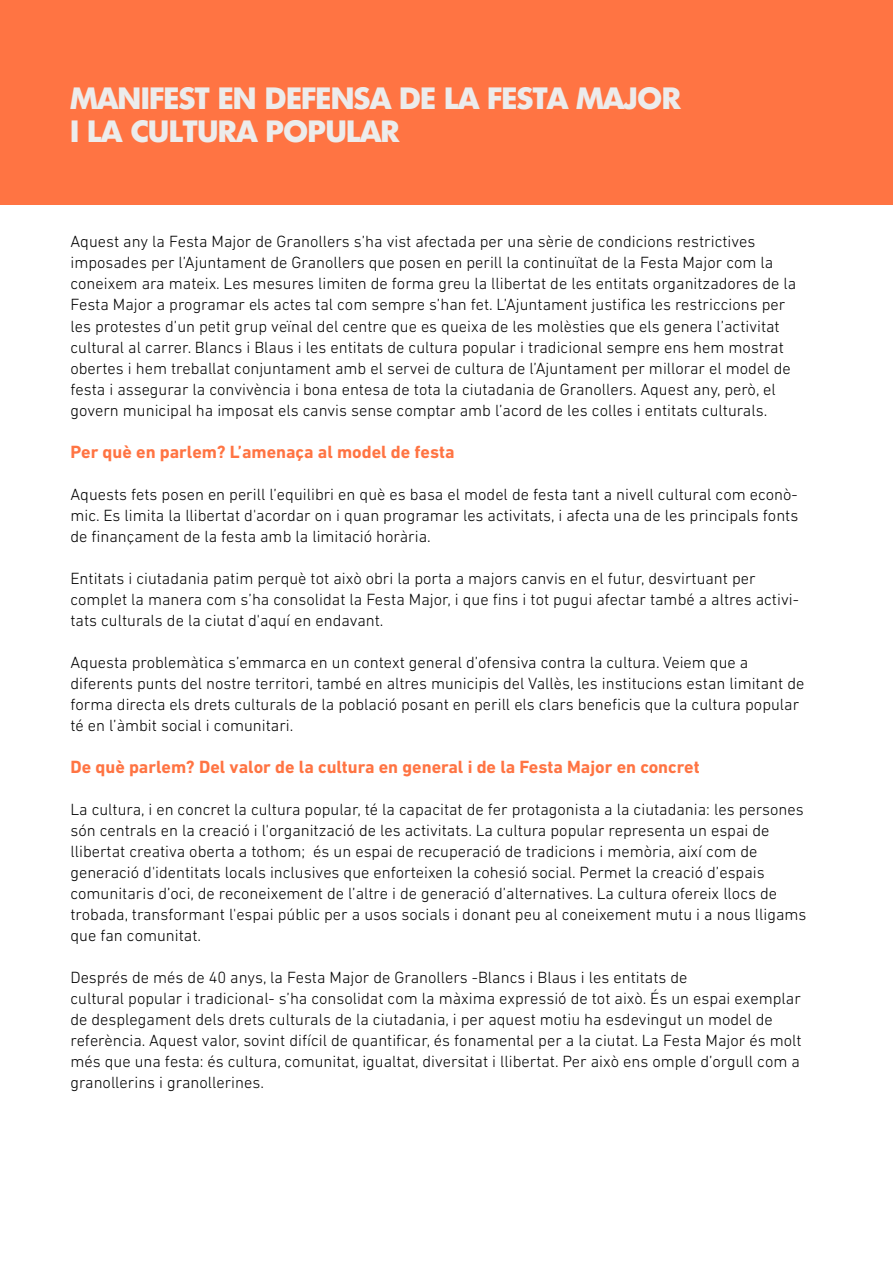
<style>
.page{position:relative;width:893px;height:1263px;background:#fff}
.page>*{position:absolute;margin:0;border:0;box-sizing:border-box;transform-origin:0 0}
.t1{font:800 30px/33px "Limerick";color:#ececec}
.t2{font:700 18px "DIN Next LT Pro";color:#ff7443}
.t3{font:300 16.5px/21px "DIN Next LT Pro";color:#000}
</style>
<div class="page">
<div style="left:0;top:0;width:893px;height:205px;background:#ff7443"></div>
<h1 class="t1" style="left:70px;top:81px;width:611px">MANIFEST EN DEFENSA DE LA FESTA MAJOR<br>I LA CULTURA POPULAR</h1>
<p class="t3" style="left:70px;top:231px;width:727px">Aquest any la Festa Major de Granollers s’ha vist afectada per una sèrie de condicions restrictives imposades per l’Ajuntament de Granollers que posen en perill la continuïtat de la Festa Major com la coneixem ara mateix. Les mesures limiten de forma greu la llibertat de les entitats organitzadores de la Festa Major a programar els actes tal com sempre s’han fet. L’Ajuntament justifica les restriccions per les protestes d’un petit grup veïnal del centre que es queixa de les molèsties que els genera l’activitat cultural al carrer. Blancs i Blaus i les entitats de cultura popular i tradicional sempre ens hem mostrat obertes i hem treballat conjuntament amb el servei de cultura de l’Ajuntament per millorar el model de festa i assegurar la convivència i bona entesa de tota la ciutadania de Granollers. Aquest any, però, el govern municipal ha imposat els canvis sense comptar amb l’acord de les colles i entitats culturals.</p>
<p class="t2" style="left:70px;top:441px;width:386px">Per què en parlem? L’amenaça al model de festa</p>
<p class="t3" style="left:70px;top:483px;width:729px;text-align:justify">Aquests fets posen en perill l’equilibri en què es basa el model de festa tant a nivell cultural com econò&shy;mic. Es limita la llibertat d'acordar on i quan programar les activitats, i afecta una de les principals fonts de finançament de la festa amb la limitació horària.</p>
<p class="t3" style="left:70px;top:567px;width:730px">Entitats i ciutadania patim perquè tot això obri la porta a majors canvis en el futur, desvirtuant per complet la manera com s’ha consolidat la Festa Major, i que fins i tot pugui afectar també a altres activi&shy;tats culturals de la ciutat d'aquí en endavant.</p>
<p class="t3" style="left:70px;top:651px;width:735px">Aquesta problemàtica s’emmarca en un context general d’ofensiva contra la cultura. Veiem que a diferents punts del nostre territori, també en altres municipis del Vallès, les institucions estan limitant de forma directa els drets culturals de la població posant en perill els clars beneficis que la cultura popular té en l’àmbit social i comunitari.</p>
<p class="t2" style="left:70px;top:756px;width:631px">De què parlem? Del valor de la cultura en general i de la Festa Major en concret</p>
<p class="t3" style="left:70px;top:798px;width:737px">La cultura, i en concret la cultura popular, té la capacitat de fer protagonista a la ciutadania: les persones són centrals en la creació i l'organització de les activitats. La cultura popular representa un espai de llibertat creativa oberta a tothom; és un espai de recuperació de tradicions i memòria, així com de generació d'identitats locals inclusives que enforteixen la cohesió social. Permet la creació d’espais comunitaris d’oci, de reconeixement de l’altre i de generació d’alternatives. La cultura ofereix llocs de trobada, transformant l'espai públic per a usos socials i donant peu al coneixement mutu i a nous lligams que fan comunitat.</p>
<p class="t3" style="left:70px;top:966px;width:733px">Després de més de 40 anys, la Festa Major de Granollers -Blancs i Blaus i les entitats de<br>cultural popular i tradicional- s’ha consolidat com la màxima expressió de tot això. És un espai exemplar de desplegament dels drets culturals de la ciutadania, i per aquest motiu ha esdevingut un model de referència. Aquest valor, sovint difícil de quantificar, és fonamental per a la ciutat. La Festa Major és molt més que una festa: és cultura, comunitat, igualtat, diversitat i llibertat. Per això ens omple d’orgull com a granollerins i granollerines.</p>
</div>
